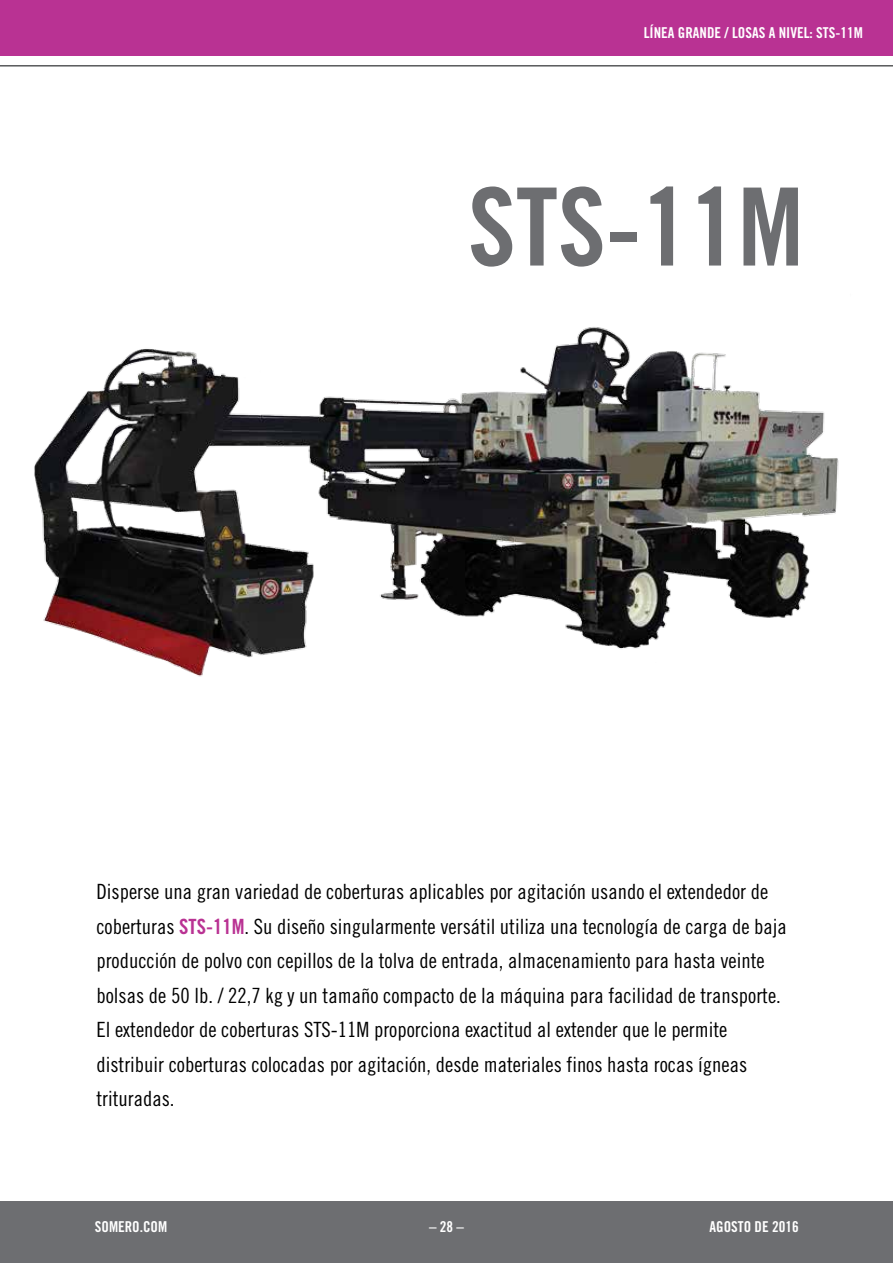
<style>
.page{position:relative;width:893px;height:1263px;background:#fff}
.page>*{position:absolute;margin:0;border:0;box-sizing:border-box;transform-origin:0 0}
.t1{font:108px "Trade Gothic LT Std Bd Cn 20";color:#6d6e71}
.t2{font:21px/34.5px "Trade Gothic LT Std Cn 18";color:#000}
.t3{font:15px "Trade Gothic LT Std Bd Cn 20";color:#fff}
.s1{font-family:"Trade Gothic LT Std Bd Cn 20";color:#b93293}
</style>
<div class="page">
<div style="left:0;top:0;width:893px;height:56px;background:#b93293"></div>
<hr style="left:0;top:65px;width:893px;height:2px;background:#58595b">
<div style="left:0;top:1202px;width:893px;height:61px;background:#6d6e71"></div>
<img style="left:34px;top:327px;width:805px;height:350px">
<p class="t3" style="left:644px;top:23px;width:221px">LÍNEA GRANDE / LOSAS A NIVEL: STS-11M</p>
<h1 class="t1" style="left:468px;top:161px;width:337px">STS-11M</h1>
<p class="t2" style="left:96px;top:874px;width:692px">Disperse una gran variedad de coberturas aplicables por agitación usando el extendedor de coberturas <span class="s1">STS-11M</span>. Su diseño singularmente versátil utiliza una tecnología de carga de baja producción de polvo con cepillos de la tolva de entrada, almacenamiento para hasta veinte bolsas de 50 lb. / 22,7 kg y un tamaño compacto de la máquina para facilidad de transporte.<br>El extendedor de coberturas STS-11M proporciona exactitud al extender que le permite distribuir coberturas colocadas por agitación, desde materiales finos hasta rocas ígneas trituradas.</p>
<p class="t3" style="left:95px;top:1217px;width:74px">SOMERO.COM</p>
<p class="t3" style="left:429px;top:1217px;width:36px">– 28 –</p>
<p class="t3" style="left:710px;top:1217px;width:91px">AGOSTO DE 2016</p>
</div>
